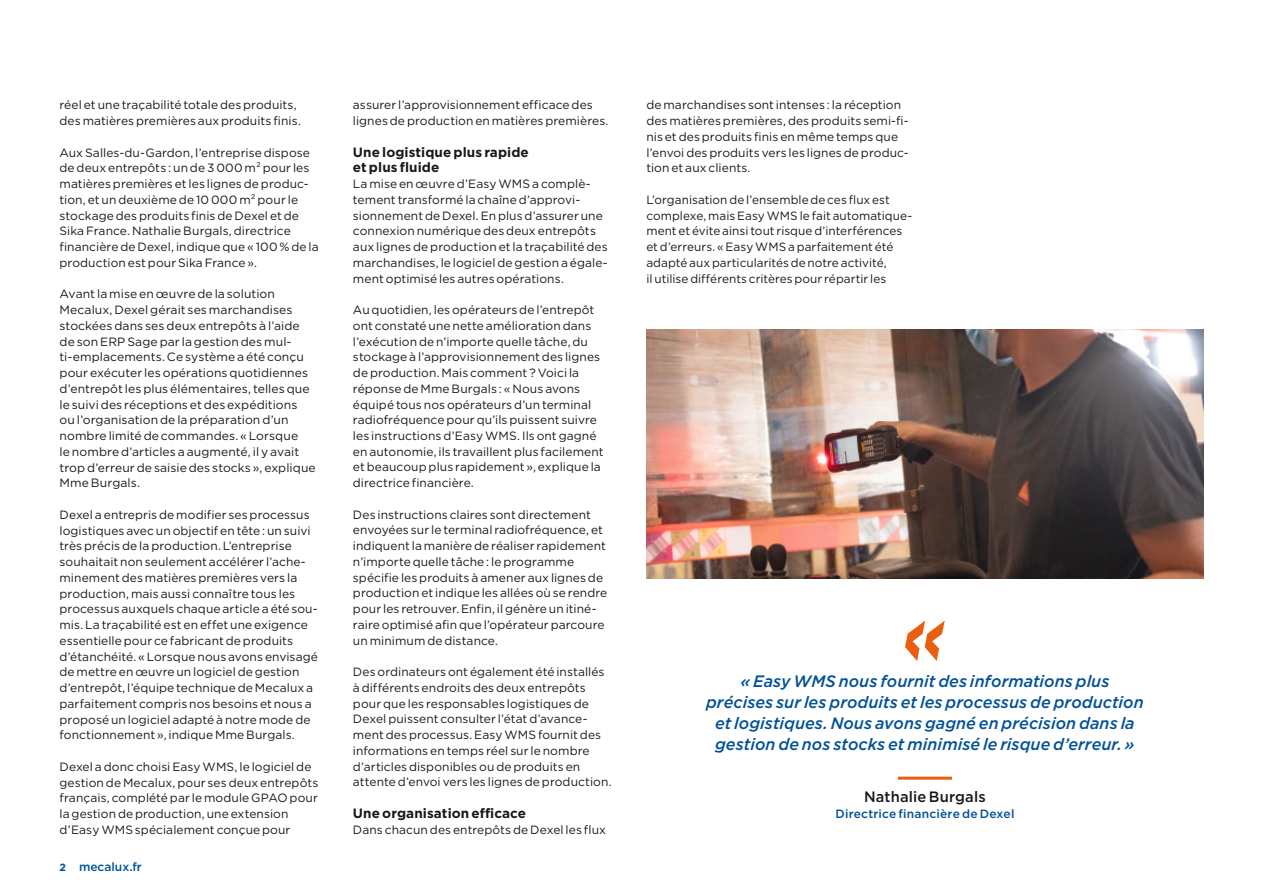
<style>
.page{position:relative;width:1263px;height:893px;background:#fff}
.page>*{position:absolute;margin:0;border:0;box-sizing:border-box;transform-origin:0 0}
.t1{font:italic 500 16.5px/21px "Gotham";letter-spacing:.005em;color:#005198;text-align:center}
.t2{font:500 15px "Gotham";letter-spacing:.01em;color:#1a171c}
.t3{font:700 13.5px/15.8px "Gotham";letter-spacing:.005em;color:#1a171c}
.t4{font:12px/15.8px "Gotham";letter-spacing:.005em;color:#1a171c}
.t5{font:500 12px "Gotham";letter-spacing:.015em;color:#005198}
.s1{font-weight:700;font-size:10.5px}
</style>
<div class="page">
<img style="left:646px;top:330px;width:557px;height:248px">
<hr style="left:898px;top:777px;width:54px;height:3px;background:#e95e0f">
<svg style="left:905px;top:621px;width:40px;height:40px"></svg>
<p class="t4" style="left:60px;top:97px;width:243px">réel et une traçabilité totale des produits, des matières premières aux produits finis.</p>
<p class="t4" style="left:60px;top:144px;width:261px">Aux Salles-du-Gardon, l’entreprise dispose de deux entrepôts : un de 3 000 m² pour les matières premières et les lignes de produc&shy;tion, et un deuxième de 10 000 m² pour le stockage des produits finis de Dexel et de Sika France. Nathalie Burgals, directrice financière de Dexel, indique que « 100 % de la production est pour Sika France ».</p>
<p class="t4" style="left:60px;top:286px;width:258px">Avant la mise en œuvre de la solution Mecalux, Dexel gérait ses marchandises stockées dans ses deux entrepôts à l’aide de son ERP Sage par la gestion des mul&shy;ti-emplacements. Ce système a été conçu pour exécuter les opérations quotidiennes d’entrepôt les plus élémentaires, telles que le suivi des réceptions et des expéditions ou l’organisation de la préparation d’un nombre limité de commandes. « Lorsque<br>le nombre d’articles a augmenté, il y avait trop d’erreur de saisie des stocks », explique Mme Burgals.</p>
<p class="t4" style="left:60px;top:506px;width:260px">Dexel a entrepris de modifier ses processus logistiques avec un objectif en tête : un suivi très précis de la production. L’entreprise souhaitait non seulement accélérer l’ache&shy;minement des matières premières vers la production, mais aussi connaître tous les processus auxquels chaque article a été sou&shy;mis. La traçabilité est en effet une exigence essentielle pour ce fabricant de produits d’étanchéité. « Lorsque nous avons envisagé de mettre en œuvre un logiciel de gestion d’entrepôt, l’équipe technique de Mecalux a parfaitement compris nos besoins et nous a proposé un logiciel adapté à notre mode de fonctionnement », indique Mme Burgals.</p>
<p class="t4" style="left:60px;top:758px;width:260px">Dexel a donc choisi Easy WMS, le logiciel de gestion de Mecalux, pour ses deux entrepôts français, complété par le module GPAO pour la gestion de production, une extension d’Easy WMS spécialement conçue pour</p>
<p class="t5" style="left:60px;top:859px;width:84px"><span class="s1">2</span> mecalux.fr</p>
<p class="t4" style="left:353px;top:97px;width:257px">assurer l’approvisionnement efficace des lignes de production en matières premières.</p>
<p class="t3" style="left:353px;top:144px;width:177px">Une logistique plus rapide et plus fluide</p>
<p class="t4" style="left:353px;top:176px;width:256px">La mise en œuvre d’Easy WMS a complè&shy;tement transformé la chaîne d’approvi&shy;sionnement de Dexel. En plus d’assurer une connexion numérique des deux entrepôts aux lignes de production et la traçabilité des marchandises, le logiciel de gestion a égale&shy;ment optimisé les autres opérations.</p>
<p class="t4" style="left:353px;top:302px;width:252px">Au quotidien, les opérateurs de l’entrepôt ont constaté une nette amélioration dans l’exécution de n’importe quelle tâche, du stockage à l’approvisionnement des lignes de production. Mais comment ? Voici la réponse de Mme Burgals : « Nous avons équipé tous nos opérateurs d’un terminal radiofréquence pour qu’ils puissent suivre les instructions d’Easy WMS. Ils ont gagné en autonomie, ils travaillent plus facilement et beaucoup plus rapidement », explique la directrice financière.</p>
<p class="t4" style="left:353px;top:506px;width:256px">Des instructions claires sont directement envoyées sur le terminal radiofréquence, et indiquent la manière de réaliser rapidement n’importe quelle tâche : le programme spécifie les produits à amener aux lignes de production et indique les allées où se rendre pour les retrouver. Enfin, il génère un itiné&shy;raire optimisé afin que l’opérateur parcoure un minimum de distance.</p>
<p class="t4" style="left:353px;top:664px;width:260px">Des ordinateurs ont également été installés à différents endroits des deux entrepôts pour que les responsables logistiques de Dexel puissent consulter l’état d’avance&shy;ment des processus. Easy WMS fournit des informations en temps réel sur le nombre d’articles disponibles ou de produits en attente d’envoi vers les lignes de production.</p>
<p class="t3" style="left:353px;top:805px;width:175px">Une organisation efficace</p>
<p class="t4" style="left:353px;top:821px;width:254px">Dans chacun des entrepôts de Dexel les flux</p>
<p class="t4" style="left:646px;top:97px;width:264px">de marchandises sont intenses : la réception des matières premières, des produits semi-fi&shy;nis et des produits finis en même temps que l’envoi des produits vers les lignes de produc&shy;tion et aux clients.</p>
<p class="t4" style="left:646px;top:191px;width:267px">L’organisation de l’ensemble de ces flux est complexe, mais Easy WMS le fait automatique&shy;ment et évite ainsi tout risque d’interférences et d’erreurs. « Easy WMS a parfaitement été adapté aux particularités de notre activité,<br>il utilise différents critères pour répartir les</p>
<h1 class="t1" style="left:706px;top:670px;width:439px">« Easy WMS nous fournit des informations plus précises sur les produits et les processus de production et logistiques. Nous avons gagné en précision dans la gestion de nos stocks et minimisé le risque d’erreur. »</h1>
<p class="t2" style="left:864px;top:787px;width:123px">Nathalie Burgals</p>
<p class="t5" style="left:835px;top:806px;width:181px">Directrice financière de Dexel</p>
</div>
